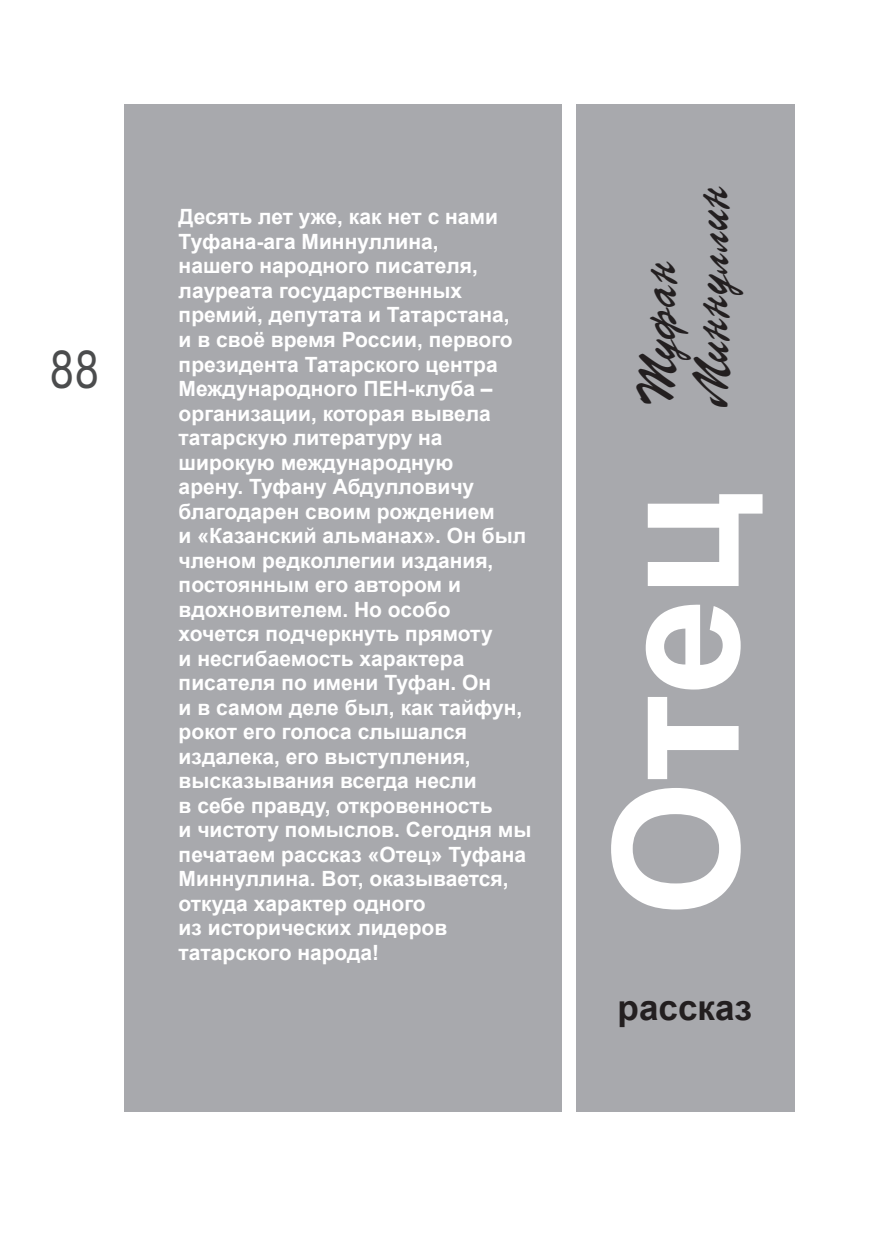
<style>
.page{position:relative;width:869px;height:1241px;background:#fff}
.page>*{position:absolute;margin:0;border:0;box-sizing:border-box;transform-origin:0 0}
.t1{font:700 175px "Arial";color:#fff}
.t2{font:52.5px/52.5px "TT Parsec";color:#231f20;scale:.9 1}
.t3{font:49px "TT Arial";color:#4b4c4d;scale:.8 1}
.t4{font:700 35px "Arial";color:#231f20}
.t5{font:700 21px/24.5px "Arial";color:#fff}
</style>
<div class="page">
<div style="left:575px;top:104px;width:219px;height:1007px;background:#a8a9ad"></div>
<div style="left:124px;top:104px;width:438px;height:1007px;background:#a8a9ad"></div>
<h3 class="t3" style="left:50px;top:342px;width:64px">88</h3>
<p class="t5" style="left:178px;top:205px;width:354px">Десять лет уже, как нет с нами<br>Туфана-ага Миннуллина,<br>нашего народного писателя, лауреата государственных премий, депутата и Татарстана,<br>и в своё время России, первого президента Татарского центра<br>Международного ПЕН-клуба – организации, которая вывела татарскую литературу на широкую международную<br>арену. Туфану Абдулловичу благодарен своим рождением<br>и «Казанский альманах». Он был членом редколлегии издания, постоянным его автором и вдохновителем. Но особо хочется подчеркнуть прямоту<br>и несгибаемость характера писателя по имени Туфан. Он<br>и в самом деле был, как тайфун, рокот его голоса слышался издалека, его выступления, высказывания всегда несли<br>в себе правду, откровенность<br>и чистоту помыслов. Сегодня мы печатаем рассказ «Отец» Туфана<br>Миннуллина. Вот, оказывается, откуда характер одного<br>из исторических лидеров татарского народа!</p>
<h2 class="t2" style="left:633px;top:408px;width:249px;rotate:-90deg">Туфан<br>Миннуллин</h2>
<h1 class="t1" style="left:579px;top:917px;width:428px;rotate:-90deg">Отец</h1>
<h3 class="t4" style="left:617px;top:987px;width:136px">рассказ</h3>
</div>
